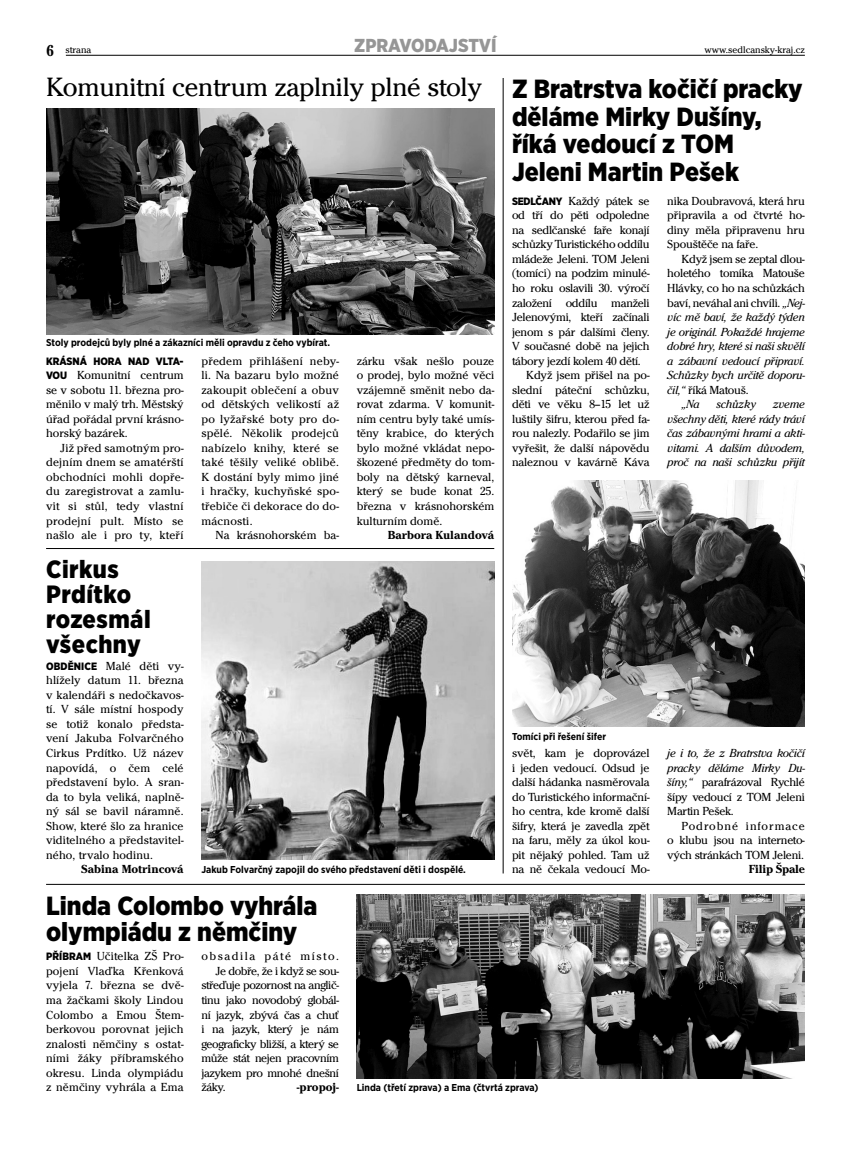
<style>
.page{position:relative;width:851px;height:1152px;background:#fff}
.page>*{position:absolute;margin:0;border:0;box-sizing:border-box;transform-origin:0 0}
.t1{font:27.5px "Cheltenham Itc TOT";letter-spacing:-.01em;color:#000}
.t2{font:900 condensed 26.25px/27.5px "Gotham CE";color:#000}
.t3{font:900 condensed 25px/25px "Gotham CE";letter-spacing:.02em;color:#000}
.t4{font:900 condensed 18.75px "Gotham CE";color:#969696}
.t5{font:12.12px/14.5px "Cheltenham Itc TOT";letter-spacing:-.02em;color:#000;text-align:justify}
.t6{font:italic 12.12px/14.5px "Cheltenham Itc TOT";letter-spacing:-.02em;color:#000;text-align:justify}
.t7{font:700 12.12px "Cheltenham Itc TOT";color:#000}
.t8{font:12.12px "Cheltenham Itc TOT";color:#000}
.t9{font:12.12px "Cheltenham Itc TOT";letter-spacing:.13em;color:#000}
.t10{font:700 12.12px "Cheltenham Itc TOT";letter-spacing:-.02em;color:#000}
.t11{font:900 condensed 10.62px "Gotham CE";color:#000}
.t12{font:700 condensed 10px "Gotham CE";color:#000}
.t13{font:10px "Cheltenham Itc TOT";color:#000}
.s1{font-weight:700;font-stretch:condensed;font-size:16.25px}
.s2{font-family:"Gotham CE";font-weight:900;font-stretch:condensed;font-size:10.62px}
.s3{font-style:italic}
</style>
<div class="page">
<hr style="left:66px;top:55px;width:738px;height:1px;background:#000">
<img style="left:46px;top:108px;width:448px;height:226px">
<img style="left:356px;top:894px;width:448px;height:184px">
<img style="left:201px;top:561px;width:293px;height:298px">
<img style="left:512px;top:480px;width:292px;height:246px">
<hr style="left:46px;top:884px;width:758px;height:1px;background:#000">
<hr style="left:503px;top:78px;width:1px;height:795px;background:#000">
<hr style="left:46px;top:548px;width:448px;height:1px;background:#000">
<h3 class="t4" style="left:354px;top:39px;width:144px">ZPRAVODAJSTVÍ</h3>
<p class="t13" style="left:46px;top:46px;width:47px"><span class="s1">6</span> strana</p>
<p class="t13" style="left:704px;top:46px;width:102px">www.sedlcansky-kraj.cz</p>
<h1 class="t1" style="left:46px;top:76px;width:437px">Komunitní centrum zaplnily plné stoly</h1>
<p class="t12" style="left:46px;top:339px;width:285px">Stoly prodejců byly plné a zákazníci měli opravdu z čeho vybírat.</p>
<p class="t11" style="left:46px;top:357px;width:139px">KRÁSNÁ HORA NAD VLTA-</p>
<p class="t5" style="left:46px;top:369px;width:139px"><span class="s2">VOU</span> Komunitní centrum se v sobotu 11. března pro&shy;měnilo v malý trh. Městský úřad pořádal první krásno&shy;horský bazárek.</p>
<p class="t5" style="left:46px;top:442px;width:139px;text-indent:14px">Již před samotným pro&shy;dejním dnem se amatérští obchodníci mohli dopře&shy;du zaregistrovat a zamlu&shy;vit si stůl, tedy vlastní prodejní pult. Místo se našlo ale i pro ty, kteří</p>
<h3 class="t3" style="left:46px;top:558px;width:106px">Cirkus<br>Prdítko rozesmál všechny</h3>
<p class="t5" style="left:201px;top:354px;width:139px">předem přihlášení neby&shy;li. Na bazaru bylo možné zakoupit oblečení a obuv od dětských velikostí až po lyžařské boty pro do&shy;spělé. Několik prodejců nabízelo knihy, které se také těšily veliké oblibě.<br>K dostání byly mimo jiné i hračky, kuchyňské spo&shy;třebiče či dekorace do do&shy;mácnosti.</p>
<p class="t8" style="left:215px;top:530px;width:125px">Na krásnohorském ba-</p>
<p class="t5" style="left:356px;top:354px;width:139px">zárku však nešlo pouze o prodej, bylo možné věci vzájemně směnit nebo da&shy;rovat zdarma. V komunit&shy;ním centru byly také umís&shy;těny krabice, do kterých bylo možné vkládat nepo&shy;škozené předměty do tom&shy;boly na dětský karneval, který se bude konat 25. března v krásnohorském kulturním domě.</p>
<p class="t7" style="left:387px;top:530px;width:108px">Barbora Kulandová</p>
<p class="t5" style="left:46px;top:659px;width:139px"><span class="s2">OBDĚNICE</span> Malé děti vy&shy;hlížely datum 11. března v kalendáři s nedočkavos&shy;tí. V sále místní hospody se totiž konalo předsta&shy;vení Jakuba Folvarčného Cirkus Prdítko. Už název napovídá, o čem celé představení bylo. A sran&shy;da to byla veliká, naplně&shy;ný sál se bavil náramně.<br>Show, které šlo za hranice viditelného a představitel&shy;ného, trvalo hodinu.</p>
<p class="t7" style="left:81px;top:865px;width:104px">Sabina Motrincová</p>
<p class="t12" style="left:201px;top:866px;width:266px">Jakub Folvarčný zapojil do svého představení děti i dospělé.</p>
<h2 class="t2" style="left:46px;top:894px;width:273px;line-height:26.2px">Linda Colombo vyhrála olympiádu z němčiny</h2>
<h2 class="t2" style="left:512px;top:77px;width:292px">Z Bratrstva kočičí pracky děláme Mirky Dušíny, říká vedoucí z TOM<br>Jeleni Martin Pešek</h2>
<p class="t5" style="left:512px;top:195px;width:139px"><span class="s2">SEDLČANY</span> Každý pátek se</p>
<p class="t5" style="left:512px;top:209px;width:139px">od tří do pěti odpoledne</p>
<p class="t5" style="left:512px;top:224px;width:139px">na sedlčanské faře konají</p>
<p class="t5" style="left:512px;top:238px;width:139px">schůzky Turistického oddílu</p>
<p class="t5" style="left:512px;top:253px;width:139px">mládeže Jeleni. TOM Jeleni</p>
<p class="t5" style="left:512px;top:267px;width:139px">(tomíci) na podzim minulé-</p>
<p class="t5" style="left:512px;top:282px;width:139px">ho roku oslavili 30. výročí</p>
<p class="t5" style="left:512px;top:296px;width:139px">založení oddílu manželi</p>
<p class="t5" style="left:512px;top:311px;width:139px">Jelenovými, kteří začínali</p>
<p class="t5" style="left:512px;top:325px;width:139px">jenom s pár dalšími členy.</p>
<p class="t5" style="left:512px;top:340px;width:139px">V současné době na jejich</p>
<p class="t5" style="left:512px;top:354px;width:130px">tábory jezdí kolem 40 dětí.</p>
<p class="t5" style="left:526px;top:369px;width:125px">Když jsem přišel na po-</p>
<p class="t5" style="left:512px;top:383px;width:139px">slední páteční schůzku,</p>
<p class="t5" style="left:512px;top:398px;width:139px">děti ve věku 8–15 let už</p>
<p class="t5" style="left:512px;top:412px;width:139px">luštily šifru, kterou před fa-</p>
<p class="t5" style="left:512px;top:427px;width:139px">rou nalezly. Podařilo se jim</p>
<p class="t5" style="left:512px;top:442px;width:139px">vyřešit, že další nápovědu</p>
<p class="t5" style="left:512px;top:456px;width:139px">naleznou v kavárně Káva</p>
<p class="t5" style="left:667px;top:195px;width:139px">nika Doubravová, která hru připravila a od čtvrté ho&shy;diny měla připravenu hru Spouštěče na faře.</p>
<p class="t5" style="left:681px;top:253px;width:125px">Když jsem se zeptal dlou-</p>
<p class="t5" style="left:667px;top:267px;width:139px">holetého tomíka Matouše</p>
<p class="t5" style="left:667px;top:282px;width:139px">Hlávky, co ho na schůzkách</p>
<p class="t5" style="left:667px;top:296px;width:139px">baví, neváhal ani chvíli. <span class="s3">„Nej-</span></p>
<p class="t6" style="left:667px;top:311px;width:139px">víc mě baví, že každý týden</p>
<p class="t6" style="left:667px;top:325px;width:139px">je originál. Pokaždé hrajeme</p>
<p class="t6" style="left:667px;top:340px;width:139px">dobré hry, které si naši skvělí</p>
<p class="t6" style="left:667px;top:355px;width:139px">a zábavní vedoucí připraví.</p>
<p class="t6" style="left:667px;top:369px;width:139px">Schůzky bych určitě doporu-</p>
<p class="t5" style="left:667px;top:383px;width:83px"><span class="s3">čil,“</span> říká Matouš.</p>
<p class="t6" style="left:681px;top:398px;width:20px">„Na</p>
<p class="t6" style="left:716px;top:398px;width:41px">schůzky</p>
<p class="t6" style="left:667px;top:398px;width:139px;text-indent:105px">zveme všechny děti, které rády tráví čas zábavnými hrami a akti&shy;vitami. A dalším důvodem, proč na naši schůzku přijít</p>
<p class="t12" style="left:512px;top:733px;width:95px">Tomíci při řešení šifer</p>
<p class="t5" style="left:512px;top:747px;width:139px">svět, kam je doprovázel i jeden vedoucí. Odsud je další hádanka nasměrovala do Turistického informační&shy;ho centra, kde kromě další šifry, která je zavedla zpět na faru, měly za úkol kou&shy;pit nějaký pohled. Tam už na ně čekala vedoucí Mo-</p>
<p class="t5" style="left:667px;top:747px;width:139px"><span class="s3">je i to, že z Bratrstva kočičí pracky děláme Mirky Du&shy;šíny,“</span> parafrázoval Rychlé šípy vedoucí z TOM Jeleni Martin Pešek.</p>
<p class="t5" style="left:667px;top:819px;width:139px;text-indent:14px">Podrobné informace o klubu jsou na interneto&shy;vých stránkách TOM Jeleni.</p>
<p class="t10" style="left:748px;top:865px;width:58px">Filip Špale</p>
<p class="t5" style="left:46px;top:950px;width:139px"><span class="s2">PŘÍBRAM</span> Učitelka ZŠ Pro&shy;pojení Vlaďka Křenková vyjela 7. března se dvě&shy;ma žačkami školy Lindou Colombo a Emou Štem&shy;berkovou porovnat jejich znalosti němčiny s ostat&shy;ními žáky příbramského okresu. Linda olympiádu z němčiny vyhrála a Ema</p>
<p class="t9" style="left:201px;top:952px;width:139px">obsadila páté místo.</p>
<p class="t5" style="left:215px;top:964px;width:125px">Je dobře, že i když se sou-</p>
<p class="t5" style="left:201px;top:979px;width:139px">střeďuje pozornost na anglič-</p>
<p class="t5" style="left:201px;top:993px;width:139px">tinu jako novodobý globál-</p>
<p class="t5" style="left:201px;top:1008px;width:139px">ní jazyk, zbývá čas a chuť</p>
<p class="t5" style="left:201px;top:1023px;width:139px">i na jazyk, který je nám</p>
<p class="t5" style="left:201px;top:1037px;width:139px">geograficky bližší, a který se</p>
<p class="t5" style="left:201px;top:1052px;width:139px">může stát nejen pracovním</p>
<p class="t5" style="left:201px;top:1066px;width:139px">jazykem pro mnohé dnešní</p>
<p class="t5" style="left:201px;top:1081px;width:26px">žáky.</p>
<p class="t7" style="left:297px;top:1082px;width:44px">-propoj-</p>
<p class="t12" style="left:356px;top:1084px;width:183px">Linda (třetí zprava) a Ema (čtvrtá zprava)</p>
</div>
